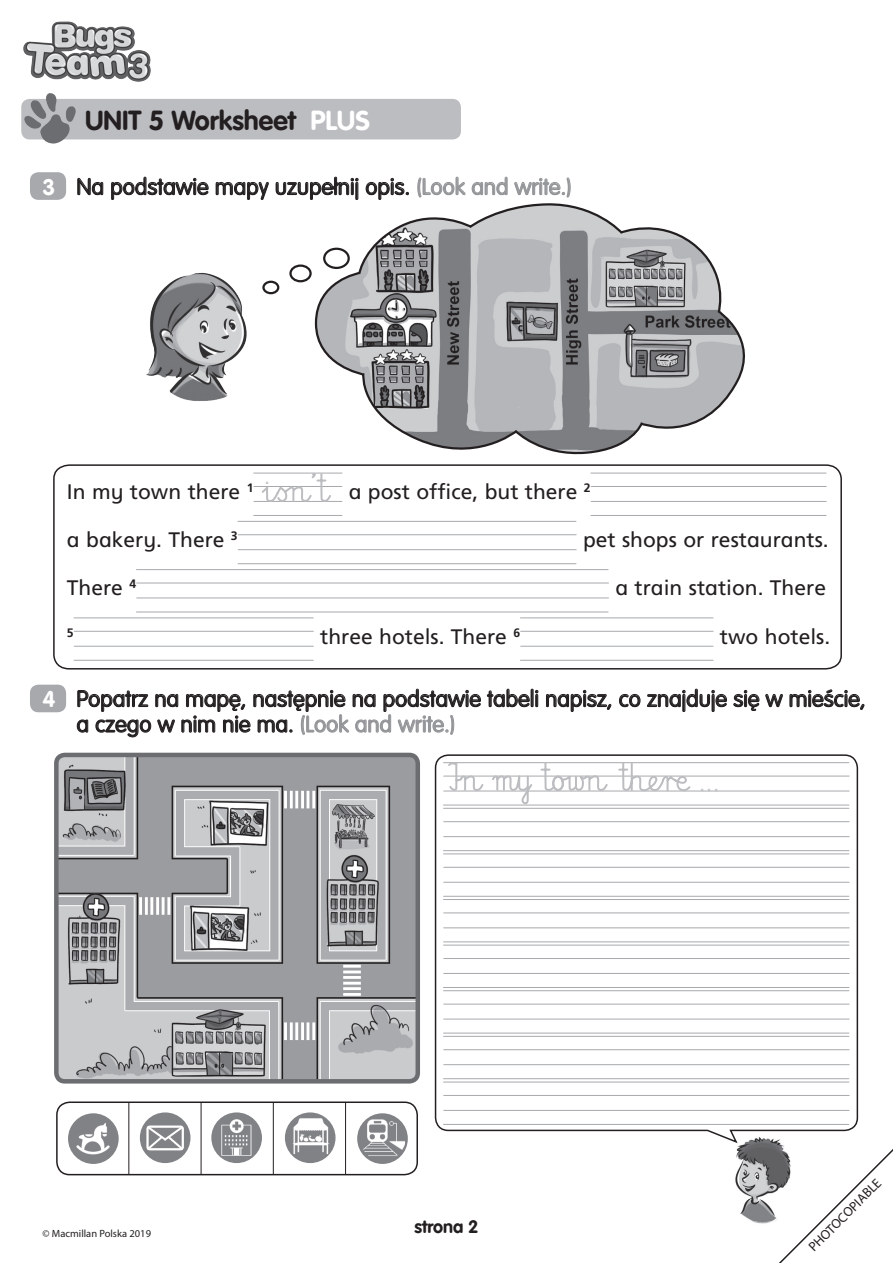
<style>
.page{position:relative;width:893px;height:1263px;background:#fff}
.page>*{position:absolute;margin:0;border:0;box-sizing:border-box;transform-origin:0 0}
.QQ_Lesson_Bold{font:700 27px "VAG Rounded LT Pro";color:#231f20}
.T-Rubric{font:300 22.5px/25.5px "VAG Rounded LT Pro";color:#231f20}
.T-Speech{font:21px "Frutiger Inf";color:#231f20}
.t1{font:700 18px "VAG Rounded LT Pro";color:#231f20}
.t2{font:13.5px "Myriad Pro";color:#231f20}
.T-Speech-2{font:700 12.3px "Frutiger Inf";color:#231f20}
.t3{font:10.5px "Myriad Pro";color:#231f20}
.s1{color:#fff}
.s2{font-weight:700;color:#fff}
.s3{color:#939598}
</style>
<div class="page">
<svg style="left:779px;top:1149px;width:114px;height:114px"></svg>
<div style="left:21px;top:99px;width:440px;height:40px;background:#bcbdc0;border-radius:9px"></div>
<svg style="left:24px;top:93px;width:52px;height:51px"></svg>
<img style="left:23px;top:21px;width:128px;height:61px">
<img style="left:735px;top:1144px;width:65px;height:82px">
<div style="left:30px;top:172px;width:36px;height:28px;background:#a8a9ad;border-radius:9px"></div>
<div style="left:30px;top:685px;width:36px;height:27px;background:#a8a9ad;border-radius:9px"></div>
<svg style="left:77px;top:178px;width:27px;height:17px"></svg>
<svg style="left:111px;top:176px;width:98px;height:24px"></svg>
<svg style="left:216px;top:182px;width:53px;height:18px"></svg>
<svg style="left:276px;top:176px;width:83px;height:24px"></svg>
<svg style="left:365px;top:178px;width:44px;height:22px"></svg>
<svg style="left:417px;top:176px;width:91px;height:22px"></svg>
<svg style="left:514px;top:177px;width:57px;height:21px"></svg>
<svg style="left:487px;top:688px;width:52px;height:19px"></svg>
<svg style="left:546px;top:690px;width:65px;height:22px"></svg>
<svg style="left:619px;top:694px;width:22px;height:13px"></svg>
<svg style="left:647px;top:688px;width:80px;height:24px"></svg>
<svg style="left:733px;top:690px;width:50px;height:21px"></svg>
<svg style="left:789px;top:689px;width:75px;height:21px"></svg>
<svg style="left:77px;top:688px;width:404px;height:49px"></svg>
<svg style="left:314px;top:203px;width:431px;height:252px"></svg>
<div style="left:323px;top:248px;width:27px;height:21px;border:2px solid #231f20;border-radius:50%"></div>
<div style="left:289px;top:264px;width:23px;height:18px;border:2px solid #231f20;border-radius:50%"></div>
<div style="left:262px;top:281px;width:17px;height:13px;border:2px solid #231f20;border-radius:50%"></div>
<svg style="left:53px;top:464px;width:789px;height:206px"></svg>
<hr style="left:254px;top:501px;width:88px;height:1px;background:#a8a9ad">
<hr style="left:254px;top:486px;width:88px;height:1px;background:#a8a9ad">
<hr style="left:254px;top:473px;width:88px;height:1px;background:#a8a9ad">
<hr style="left:254px;top:515px;width:88px;height:1px;background:#a8a9ad">
<hr style="left:591px;top:501px;width:235px;height:1px;background:#a8a9ad">
<hr style="left:591px;top:486px;width:235px;height:1px;background:#a8a9ad">
<hr style="left:591px;top:473px;width:235px;height:1px;background:#a8a9ad">
<hr style="left:591px;top:515px;width:235px;height:1px;background:#a8a9ad">
<hr style="left:238px;top:549px;width:338px;height:1px;background:#a8a9ad">
<hr style="left:238px;top:534px;width:338px;height:1px;background:#a8a9ad">
<hr style="left:238px;top:521px;width:338px;height:1px;background:#a8a9ad">
<hr style="left:238px;top:563px;width:338px;height:1px;background:#a8a9ad">
<hr style="left:137px;top:597px;width:471px;height:1px;background:#a8a9ad">
<hr style="left:137px;top:583px;width:471px;height:1px;background:#a8a9ad">
<hr style="left:136px;top:569px;width:472px;height:1px;background:#a8a9ad">
<hr style="left:136px;top:612px;width:472px;height:1px;background:#a8a9ad">
<hr style="left:74px;top:646px;width:239px;height:1px;background:#a8a9ad">
<hr style="left:74px;top:631px;width:239px;height:1px;background:#a8a9ad">
<hr style="left:74px;top:618px;width:239px;height:1px;background:#a8a9ad">
<hr style="left:74px;top:660px;width:239px;height:1px;background:#a8a9ad">
<hr style="left:521px;top:646px;width:192px;height:1px;background:#a8a9ad">
<hr style="left:521px;top:631px;width:192px;height:1px;background:#a8a9ad">
<hr style="left:520px;top:618px;width:193px;height:1px;background:#a8a9ad">
<hr style="left:520px;top:660px;width:193px;height:1px;background:#a8a9ad">
<svg style="left:259px;top:473px;width:79px;height:42px"></svg>
<img style="left:59px;top:758px;width:356px;height:320px">
<div style="left:54px;top:753px;width:366px;height:330px;border:4px solid #6c6d70;border-radius:9px"></div>
<div style="left:56px;top:1101px;width:362px;height:74px;border:2px solid #231f20;border-radius:13px"></div>
<hr style="left:128px;top:1102px;width:1px;height:73px;background:#231f20">
<hr style="left:201px;top:1102px;width:1px;height:73px;background:#231f20">
<hr style="left:273px;top:1102px;width:1px;height:73px;background:#231f20">
<hr style="left:345px;top:1102px;width:1px;height:73px;background:#231f20">
<div style="left:68px;top:1113px;width:51px;height:51px;background:#808285;border-radius:50%"></div>
<img style="left:74px;top:1119px;width:41px;height:42px">
<svg style="left:211px;top:1112px;width:51px;height:51px"></svg>
<img style="left:214px;top:1114px;width:46px;height:46px">
<div style="left:140px;top:1112px;width:50px;height:51px;background:#808285;border-radius:50%"></div>
<svg style="left:146px;top:1125px;width:38px;height:25px"></svg>
<div style="left:285px;top:1112px;width:51px;height:51px;background:#808285;border-radius:50%"></div>
<img style="left:291px;top:1118px;width:40px;height:38px">
<div style="left:357px;top:1113px;width:51px;height:51px;background:#808285;border-radius:50%"></div>
<img style="left:363px;top:1119px;width:41px;height:42px">
<svg style="left:434px;top:754px;width:425px;height:390px"></svg>
<hr style="left:444px;top:791px;width:405px;height:1px;background:#a8a9ad">
<hr style="left:444px;top:776px;width:405px;height:1px;background:#a8a9ad">
<hr style="left:443px;top:762px;width:406px;height:1px;background:#a8a9ad">
<hr style="left:443px;top:805px;width:406px;height:1px;background:#a8a9ad">
<hr style="left:444px;top:836px;width:405px;height:1px;background:#a8a9ad">
<hr style="left:444px;top:821px;width:405px;height:1px;background:#a8a9ad">
<hr style="left:443px;top:808px;width:406px;height:1px;background:#a8a9ad">
<hr style="left:443px;top:850px;width:406px;height:1px;background:#a8a9ad">
<hr style="left:444px;top:973px;width:405px;height:1px;background:#a8a9ad">
<hr style="left:444px;top:958px;width:405px;height:1px;background:#a8a9ad">
<hr style="left:443px;top:945px;width:406px;height:1px;background:#a8a9ad">
<hr style="left:443px;top:987px;width:406px;height:1px;background:#a8a9ad">
<hr style="left:444px;top:882px;width:405px;height:1px;background:#a8a9ad">
<hr style="left:444px;top:867px;width:405px;height:1px;background:#a8a9ad">
<hr style="left:443px;top:854px;width:406px;height:1px;background:#a8a9ad">
<hr style="left:443px;top:896px;width:406px;height:1px;background:#a8a9ad">
<hr style="left:444px;top:1019px;width:405px;height:1px;background:#a8a9ad">
<hr style="left:444px;top:1004px;width:405px;height:1px;background:#a8a9ad">
<hr style="left:443px;top:990px;width:406px;height:1px;background:#a8a9ad">
<hr style="left:443px;top:1033px;width:406px;height:1px;background:#a8a9ad">
<hr style="left:444px;top:927px;width:405px;height:1px;background:#a8a9ad">
<hr style="left:444px;top:912px;width:405px;height:1px;background:#a8a9ad">
<hr style="left:443px;top:899px;width:406px;height:1px;background:#a8a9ad">
<hr style="left:443px;top:942px;width:406px;height:1px;background:#a8a9ad">
<hr style="left:444px;top:1064px;width:405px;height:1px;background:#a8a9ad">
<hr style="left:444px;top:1049px;width:405px;height:1px;background:#a8a9ad">
<hr style="left:443px;top:1036px;width:406px;height:1px;background:#a8a9ad">
<hr style="left:443px;top:1078px;width:406px;height:1px;background:#a8a9ad">
<hr style="left:444px;top:1110px;width:405px;height:1px;background:#a8a9ad">
<hr style="left:444px;top:1095px;width:405px;height:1px;background:#a8a9ad">
<hr style="left:443px;top:1082px;width:406px;height:1px;background:#a8a9ad">
<hr style="left:443px;top:1124px;width:406px;height:1px;background:#a8a9ad">
<svg style="left:446px;top:762px;width:246px;height:43px"></svg>
<img style="left:146px;top:272px;width:119px;height:129px">
<svg style="left:699px;top:763px;width:21px;height:42px"></svg>
<p class="QQ_Lesson_Bold" style="left:85px;top:103px;width:286px">UNIT 5 Worksheet <span class="s1">PLUS</span></p>
<p class="T-Rubric" style="left:43px;top:175px;width:531px"><span class="s2">3</span> Na podstawie mapy uzupełnij opis. <span class="s3">(Look and write.)</span></p>
<p class="T-Speech" style="left:67px;top:479px;width:188px">In my town there <sup>1</sup></p>
<p class="T-Speech" style="left:349px;top:479px;width:243px">a post office, but there <sup>2</sup></p>
<p class="T-Speech" style="left:67px;top:527px;width:172px">a bakery. There <sup>3</sup></p>
<p class="T-Speech" style="left:583px;top:527px;width:247px">pet shops or restaurants.</p>
<p class="T-Speech" style="left:67px;top:576px;width:71px">There <sup>4</sup></p>
<p class="T-Speech" style="left:615px;top:576px;width:212px">a train station. There</p>
<p class="T-Speech-2" style="left:67px;top:625px;width:8px">5</p>
<p class="T-Speech" style="left:320px;top:624px;width:201px">three hotels. There <sup>6</sup></p>
<p class="T-Speech" style="left:720px;top:624px;width:112px">two hotels.</p>
<p class="T-Rubric" style="left:77px;top:686px;width:791px;text-indent:-34px"><span class="s2">4</span> Popatrz na mapę, następnie na podstawie tabeli napisz, co znajduje się w mieście, a czego w nim nie ma. <span class="s3">(Look and write.)</span></p>
<p class="t3" style="left:43px;top:1227px;width:110px">© Macmillan Polska 2019</p>
<p class="t1" style="left:414px;top:1215px;width:66px">strona 2</p>
<p class="t2" style="left:805px;top:1243px;width:98px;rotate:-45deg">PHOTOCOPIABLE</p>
</div>
